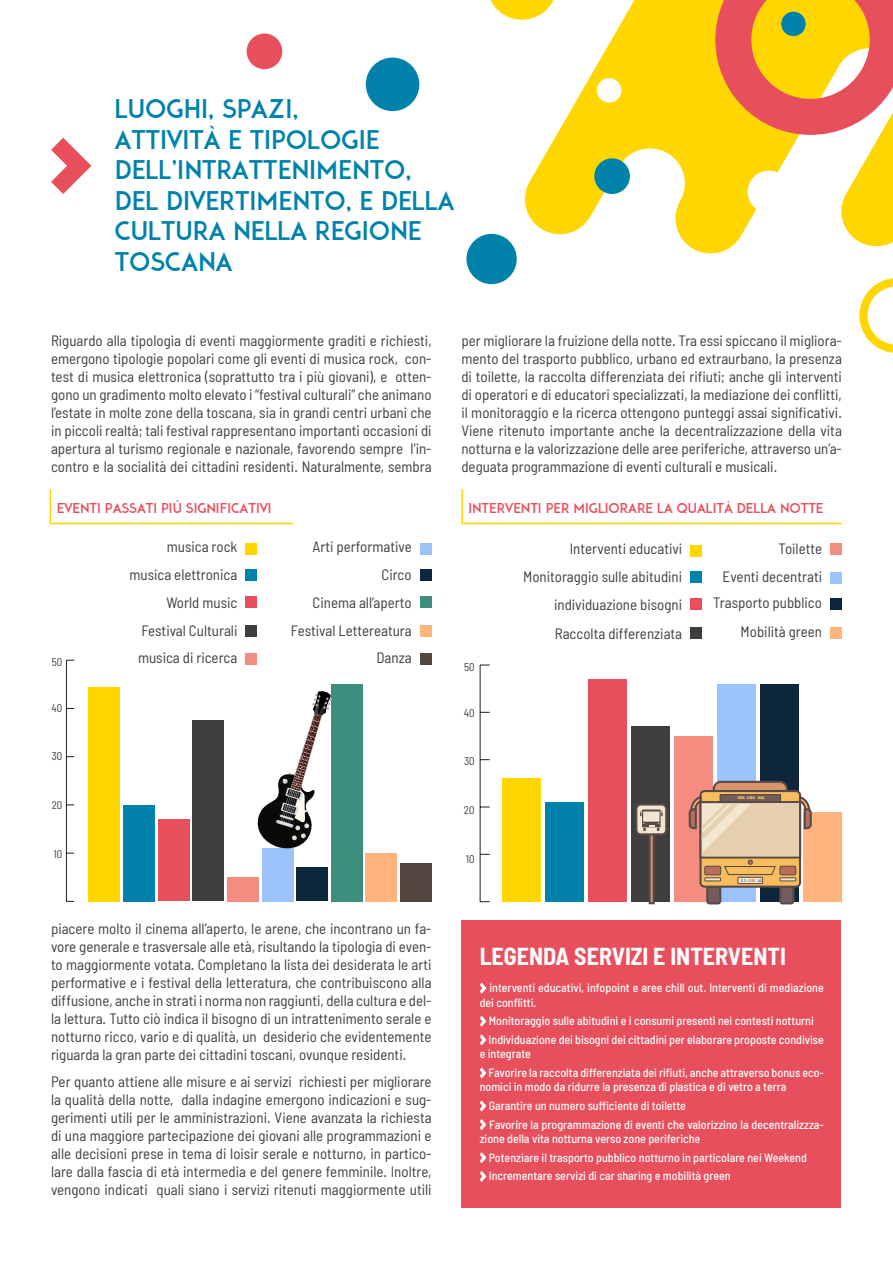
<style>
.page{position:relative;width:893px;height:1263px;background:#fff}
.page>*{position:absolute;margin:0;border:0;box-sizing:border-box;transform-origin:0 0}
.t1{font:25.5px/30.6px "ADAM";color:#0082ab}
.t2{font:700 semi-condensed 24px "Barlow";color:#fff}
.t3{font:semi-condensed 15px/18px "Barlow";color:#3e3e3f;text-align:justify}
.t4{font:13.5px "ADAM";color:#e84f5c}
.t5{font:500 semi-condensed 12px/14.4px "Barlow";color:#fff}
.t6{font:semi-condensed 11.1px "Barlow";color:#3e3e3f}
.t7{font:4.8px "Courier";color:#735c5c}
.t8{font:3.9px "Courier";color:#f7bd5c}
</style>
<div class="page">
<div style="left:461px;top:920px;width:380px;height:287px;background:#e84f5c"></div>
<svg style="left:49px;top:489px;width:245px;height:36px"></svg>
<svg style="left:461px;top:489px;width:381px;height:36px"></svg>
<svg style="left:482px;top:0;width:411px;height:254px"></svg>
<svg style="left:715px;top:0;width:178px;height:135px;background:#f49a40"></svg>
<div style="left:466px;top:234px;width:51px;height:50px;background:#0082ab;border-radius:50%"></div>
<div style="left:597px;top:78px;width:24px;height:25px;background:#fff;border-radius:50%"></div>
<div style="left:748px;top:171px;width:42px;height:42px;background:#fff;border-radius:50%"></div>
<div style="left:247px;top:34px;width:35px;height:35px;background:#e84f5c;border-radius:50%"></div>
<div style="left:781px;top:12px;width:25px;height:24px;background:#0082ab;border-radius:50%"></div>
<div style="left:594px;top:158px;width:36px;height:36px;background:#0082ab;border-radius:50%"></div>
<div style="left:366px;top:58px;width:53px;height:53px;background:#0082ab;border-radius:50%"></div>
<svg style="left:859px;top:278px;width:34px;height:75px"></svg>
<svg style="left:51px;top:138px;width:40px;height:56px"></svg>
<hr style="left:66px;top:660px;width:1px;height:241px;background:#231f20">
<div style="left:400px;top:863px;width:32px;height:38px;background:#544740"></div>
<div style="left:366px;top:853px;width:31px;height:48px;background:#ffb37d"></div>
<div style="left:331px;top:684px;width:31px;height:217px;background:#3d8f7d"></div>
<div style="left:297px;top:867px;width:31px;height:34px;background:#0d263b"></div>
<div style="left:262px;top:848px;width:31px;height:53px;background:#9cc2fa"></div>
<div style="left:227px;top:877px;width:31px;height:24px;background:#f58c80"></div>
<div style="left:193px;top:720px;width:31px;height:181px;background:#3e3e3f"></div>
<div style="left:158px;top:819px;width:31px;height:82px;background:#e84f5c"></div>
<div style="left:123px;top:805px;width:32px;height:96px;background:#0082ab"></div>
<div style="left:89px;top:687px;width:31px;height:214px;background:#ffd600"></div>
<div style="left:245px;top:543px;width:12px;height:12px;background:#ffd600"></div>
<div style="left:420px;top:543px;width:12px;height:12px;background:#9cc2fa"></div>
<div style="left:245px;top:569px;width:12px;height:11px;background:#0082ab"></div>
<div style="left:420px;top:569px;width:12px;height:11px;background:#0d263b"></div>
<div style="left:245px;top:596px;width:12px;height:12px;background:#e84f5c"></div>
<div style="left:420px;top:596px;width:12px;height:12px;background:#3d8f7d"></div>
<div style="left:245px;top:625px;width:12px;height:12px;background:#3e3e3f"></div>
<div style="left:420px;top:625px;width:12px;height:12px;background:#ffb37d"></div>
<div style="left:245px;top:653px;width:12px;height:12px;background:#f58c80"></div>
<div style="left:420px;top:653px;width:12px;height:12px;background:#544740"></div>
<svg style="left:257px;top:691px;width:75px;height:160px"></svg>
<div style="left:690px;top:545px;width:12px;height:12px;background:#ffd600"></div>
<div style="left:690px;top:571px;width:12px;height:12px;background:#0082ab"></div>
<div style="left:690px;top:598px;width:12px;height:12px;background:#e84f5c"></div>
<div style="left:690px;top:627px;width:12px;height:12px;background:#3e3e3f"></div>
<div style="left:830px;top:543px;width:12px;height:12px;background:#f58c80"></div>
<div style="left:830px;top:572px;width:12px;height:12px;background:#9cc2fa"></div>
<div style="left:830px;top:598px;width:12px;height:12px;background:#0d263b"></div>
<div style="left:830px;top:627px;width:12px;height:12px;background:#ffb37d"></div>
<hr style="left:480px;top:665px;width:1px;height:237px;background:#231f20">
<div style="left:803px;top:812px;width:39px;height:90px;background:#ffb37d"></div>
<div style="left:760px;top:684px;width:39px;height:218px;background:#0d263b"></div>
<div style="left:717px;top:684px;width:39px;height:218px;background:#9cc2fa"></div>
<div style="left:674px;top:736px;width:39px;height:166px;background:#f58c80"></div>
<div style="left:631px;top:726px;width:39px;height:176px;background:#3e3e3f"></div>
<div style="left:588px;top:679px;width:39px;height:223px;background:#e84f5c"></div>
<div style="left:546px;top:802px;width:38px;height:100px;background:#0082ab"></div>
<div style="left:503px;top:779px;width:38px;height:123px;background:#ffd600"></div>
<svg style="left:689px;top:781px;width:123px;height:123px"></svg>
<svg style="left:635px;top:803px;width:32px;height:101px"></svg>
<svg style="left:480px;top:982px;width:6px;height:12px"></svg>
<svg style="left:480px;top:1016px;width:6px;height:11px"></svg>
<svg style="left:480px;top:1034px;width:6px;height:11px"></svg>
<svg style="left:480px;top:1067px;width:6px;height:11px"></svg>
<svg style="left:480px;top:1100px;width:6px;height:11px"></svg>
<svg style="left:480px;top:1119px;width:6px;height:11px"></svg>
<svg style="left:480px;top:1152px;width:6px;height:11px"></svg>
<svg style="left:480px;top:1171px;width:6px;height:11px"></svg>
<p class="t1" style="left:115px;top:93px;width:341px">LUOGHI, SPAZI,<br>ATTIVITÀ E TIPOLOGIE<br>DELL’INTRATTENIMENTO,<br>DEL DIVERTIMENTO, E DELLA<br>CULTURA NELLA REGIONE<br>TOSCANA</p>
<p class="t3" style="left:51px;top:331px;width:382px">Riguardo alla tipologia di eventi maggiormente graditi e richiesti, emergono tipologie popolari come gli eventi di musica rock, con&shy;test di musica elettronica (soprattutto tra i più giovani), e otten&shy;gono un gradimento molto elevato i “festival culturali” che animano l’estate in molte zone della toscana, sia in grandi centri urbani che in piccoli realtà; tali festival rappresentano importanti occasioni di apertura al turismo regionale e nazionale, favorendo sempre l’in&shy;contro e la socialità dei cittadini residenti. Naturalmente, sembra</p>
<p class="t3" style="left:461px;top:331px;width:382px">per migliorare la fruizione della notte. Tra essi spiccano il migliora&shy;mento del trasporto pubblico, urbano ed extraurbano, la presenza di toilette, la raccolta differenziata dei rifiuti; anche gli interventi di operatori e di educatori specializzati, la mediazione dei conflitti, il monitoraggio e la ricerca ottengono punteggi assai significativi.<br>Viene ritenuto importante anche la decentralizzazione della vita notturna e la valorizzazione delle aree periferiche, attraverso un’a&shy;deguata programmazione di eventi culturali e musicali.</p>
<p class="t4" style="left:57px;top:501px;width:216px">EVENTI PASSATI PIÙ SIGNIFICATIVI</p>
<p class="t4" style="left:468px;top:501px;width:357px">INTERVENTI PER MIGLIORARE LA QUALITÀ DELLA NOTTE</p>
<p class="t6" style="left:52px;top:655px;width:12px">50</p>
<p class="t6" style="left:52px;top:701px;width:12px">40</p>
<p class="t3" style="left:167px;top:537px;width:72px">musica rock</p>
<p class="t3" style="left:312px;top:537px;width:101px">Arti performative</p>
<p class="t3" style="left:129px;top:565px;width:109px">musica elettronica</p>
<p class="t3" style="left:382px;top:565px;width:32px">Circo</p>
<p class="t3" style="left:166px;top:593px;width:72px">World music</p>
<p class="t3" style="left:313px;top:593px;width:101px">Cinema all’aperto</p>
<p class="t3" style="left:141px;top:621px;width:98px">Festival Culturali</p>
<p class="t3" style="left:291px;top:621px;width:122px">Festival Lettereatura</p>
<p class="t3" style="left:138px;top:648px;width:101px">musica di ricerca</p>
<p class="t3" style="left:377px;top:648px;width:37px">Danza</p>
<p class="t6" style="left:464px;top:660px;width:12px">50</p>
<p class="t6" style="left:464px;top:706px;width:12px">40</p>
<p class="t3" style="left:570px;top:540px;width:114px">Interventi educativi</p>
<p class="t3" style="left:523px;top:568px;width:160px">Monitoraggio sulle abitudini</p>
<p class="t3" style="left:554px;top:595px;width:130px">individuazione bisogni</p>
<p class="t3" style="left:555px;top:624px;width:129px">Raccolta differenziata</p>
<p class="t3" style="left:778px;top:540px;width:45px">Toilette</p>
<p class="t3" style="left:723px;top:567px;width:101px">Eventi decentrati</p>
<p class="t3" style="left:713px;top:593px;width:110px">Trasporto pubblico</p>
<p class="t3" style="left:741px;top:622px;width:83px">Mobilità green</p>
<p class="t6" style="left:52px;top:749px;width:12px">30</p>
<p class="t6" style="left:464px;top:754px;width:12px">30</p>
<p class="t6" style="left:52px;top:798px;width:12px">20</p>
<p class="t6" style="left:464px;top:803px;width:12px">20</p>
<p class="t8" style="left:738px;top:795px;width:28px">THE CITY BUS</p>
<p class="t6" style="left:54px;top:847px;width:10px">10</p>
<p class="t6" style="left:466px;top:852px;width:10px">10</p>
<p class="t7" style="left:740px;top:877px;width:24px">21-08 aL</p>
<p class="t3" style="left:51px;top:919px;width:382px">piacere molto il cinema all’aperto, le arene, che incontrano un fa&shy;vore generale e trasversale alle età, risultando la tipologia di even&shy;to maggiormente votata. Completano la lista dei desiderata le arti performative e i festival della letteratura, che contribuiscono alla diffusione, anche in strati i norma non raggiunti, della cultura e del&shy;la lettura. Tutto ciò indica il bisogno di un intrattenimento serale e notturno ricco, vario e di qualità, un desiderio che evidentemente riguarda la gran parte dei cittadini toscani, ovunque residenti.</p>
<p class="t3" style="left:51px;top:1072px;width:382px">Per quanto attiene alle misure e ai servizi richiesti per migliorare la qualità della notte, dalla indagine emergono indicazioni e sug&shy;gerimenti utili per le amministrazioni. Viene avanzata la richiesta di una maggiore partecipazione dei giovani alle programmazioni e alle decisioni prese in tema di loisir serale e notturno, in partico&shy;lare dalla fascia di età intermedia e del genere femminile. Inoltre, vengono indicati quali siano i servizi ritenuti maggiormente utili</p>
<p class="t2" style="left:480px;top:941px;width:308px">LEGENDA SERVIZI E INTERVENTI</p>
<p class="t5" style="left:480px;top:980px;width:346px;text-indent:10px">interventi educativi, infopoint e aree chill out. Interventi di mediazione dei conflitti.</p>
<p class="t5" style="left:489px;top:1013px;width:326px">Monitoraggio sulle abitudini e i consumi presenti nei contesti notturni</p>
<p class="t5" style="left:480px;top:1032px;width:346px;text-indent:9px">Individuazione dei bisogni dei cittadini per elaborare proposte condivise e integrate</p>
<p class="t5" style="left:480px;top:1065px;width:346px;text-indent:9px">Favorire la raccolta differenziata dei rifiuti, anche attraverso bonus eco&shy;nomici in modo da ridurre la presenza di plastica e di vetro a terra</p>
<p class="t5" style="left:489px;top:1098px;width:199px">Garantire un numero sufficiente di toilette</p>
<p class="t5" style="left:480px;top:1117px;width:346px;text-indent:10px">Favorire la programmazione di eventi che valorizzino la decentralizzza&shy;zione della vita notturna verso zone periferiche</p>
<p class="t5" style="left:489px;top:1150px;width:320px">Potenziare il trasporto pubblico notturno in particolare nei Weekend</p>
<p class="t5" style="left:489px;top:1168px;width:243px">Incrementare servizi di car sharing e mobilità green</p>
</div>
